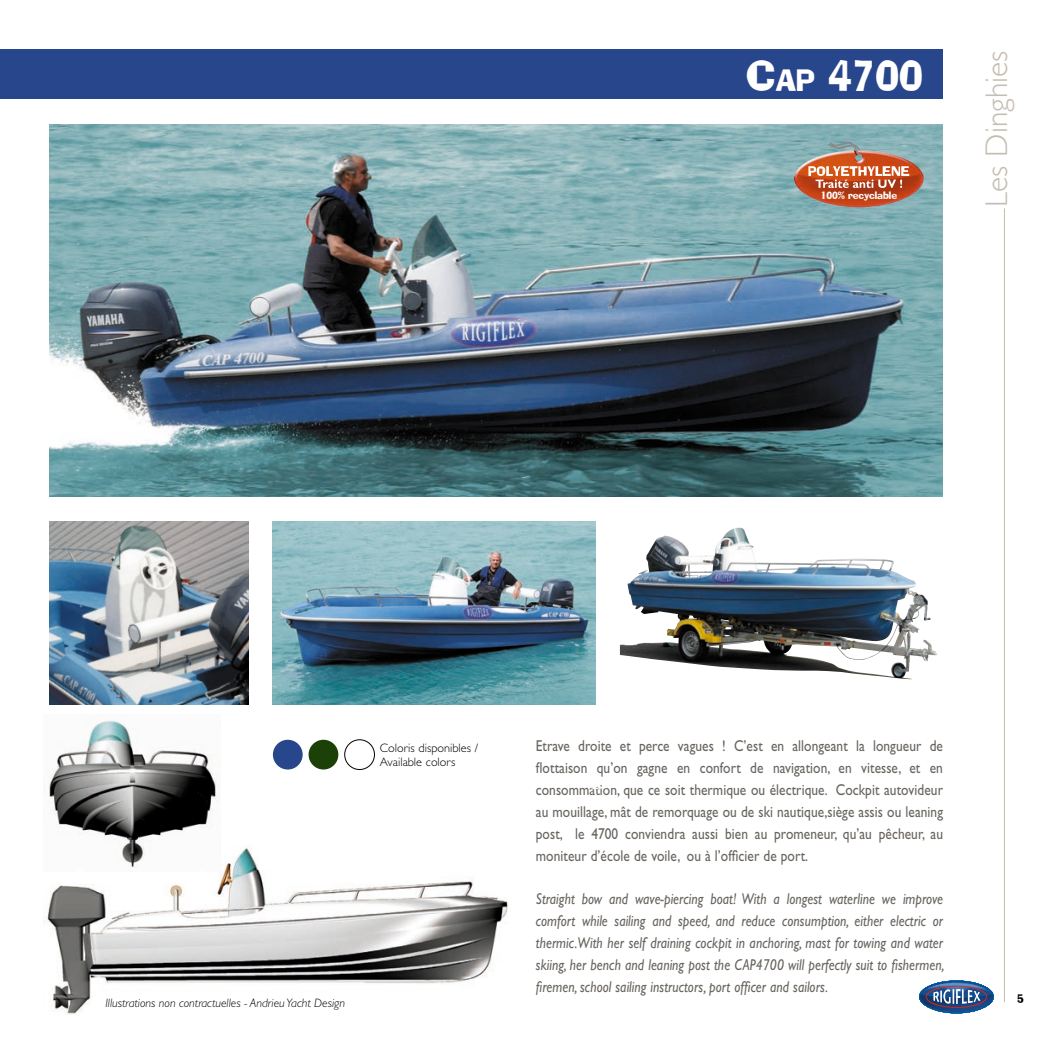
<style>
.page{position:relative;width:1042px;height:1042px;background:#fff}
.page>*{position:absolute;margin:0;border:0;box-sizing:border-box;transform-origin:0 0}
.t1{font:42.88px "Ad Lib";color:#fff}
.t2{font:300 31.5px "Gill Sans";color:#c5bdb1}
.t3{font:15.75px/21.9px "Gill Sans";letter-spacing:.005em;color:#68645f;text-align:justify;scale:.85 1}
.t4{font:italic 15.75px/21.9px "Gill Sans";letter-spacing:.005em;color:#68645f;text-align:justify;scale:.85 1}
.t5{font:italic 300 12.25px "Gill Sans";color:#000}
.t6{font:300 12.25px/14px "Gill Sans";color:#000}
.t7{font:12.25px "Ad Lib";color:#000}
.t8{font:10.33px "Ad Lib";color:#fff}
.s1{font-size:29.93px}
</style>
<div class="page">
<div style="left:0;top:50px;width:943px;height:49px;background:#28468c"></div>
<hr style="left:1004px;top:208px;width:1px;height:794px;background:#c5bdb1">
<svg style="left:920px;top:981px;width:72px;height:31px"></svg>
<img style="left:50px;top:124px;width:893px;height:372px">
<img style="left:44px;top:848px;width:464px;height:166px">
<img style="left:44px;top:720px;width:177px;height:152px">
<img style="left:794px;top:150px;width:129px;height:57px">
<svg style="left:808px;top:166px;width:101px;height:22px"></svg>
<svg style="left:828px;top:142px;width:33px;height:14px"></svg>
<img style="left:620px;top:528px;width:317px;height:151px">
<img style="left:273px;top:521px;width:322px;height:184px">
<img style="left:50px;top:521px;width:198px;height:184px">
<div style="left:273px;top:740px;width:30px;height:29px;background:#28468c;border-radius:50%"></div>
<div style="left:344px;top:739px;width:31px;height:31px;border:1px solid #000;border-radius:50%"></div>
<div style="left:309px;top:740px;width:29px;height:29px;background:#1b4108;border-radius:50%"></div>
<h1 class="t1" style="left:746px;top:60px;width:178px">C<span class="s1">AP</span> 4700</h1>
<p class="t8" style="left:821px;top:191px;width:78px">100% recyclable</p>
<h2 class="t2" style="left:979px;top:207px;width:158px;rotate:-90deg">Les Dinghies</h2>
<p class="t6" style="left:380px;top:741px;width:100px">Coloris disponibles /<br>Available colors</p>
<p class="t5" style="left:105px;top:999px;width:241px">Illustrations non contractuelles - Andrieu Yacht Design</p>
<p class="t3" style="left:536px;top:736px;width:480px">Etrave droite et perce vagues ! C’est en allongeant la longueur de flottaison qu’on gagne en confort de navigation, en vitesse, et en consommation, que ce soit thermique ou électrique. Cockpit autovideur au mouillage, mât de remorquage ou de ski nautique,siège assis ou leaning post, le 4700 conviendra aussi bien au promeneur, qu’au pêcheur, au moniteur d’école de voile, ou à l’officier de port.</p>
<p class="t4" style="left:536px;top:890px;width:482px">Straight bow and wave-piercing boat! With a longest waterline we improve comfort while sailing and speed, and reduce consumption, either electric or thermic.With her self draining cockpit in anchoring, mast for towing and water skiing, her bench and leaning post the CAP4700 will perfectly suit to fishermen, firemen, school sailing instructors, port officer and sailors.</p>
<p class="t7" style="left:1017px;top:994px;width:8px">5</p>
</div>
